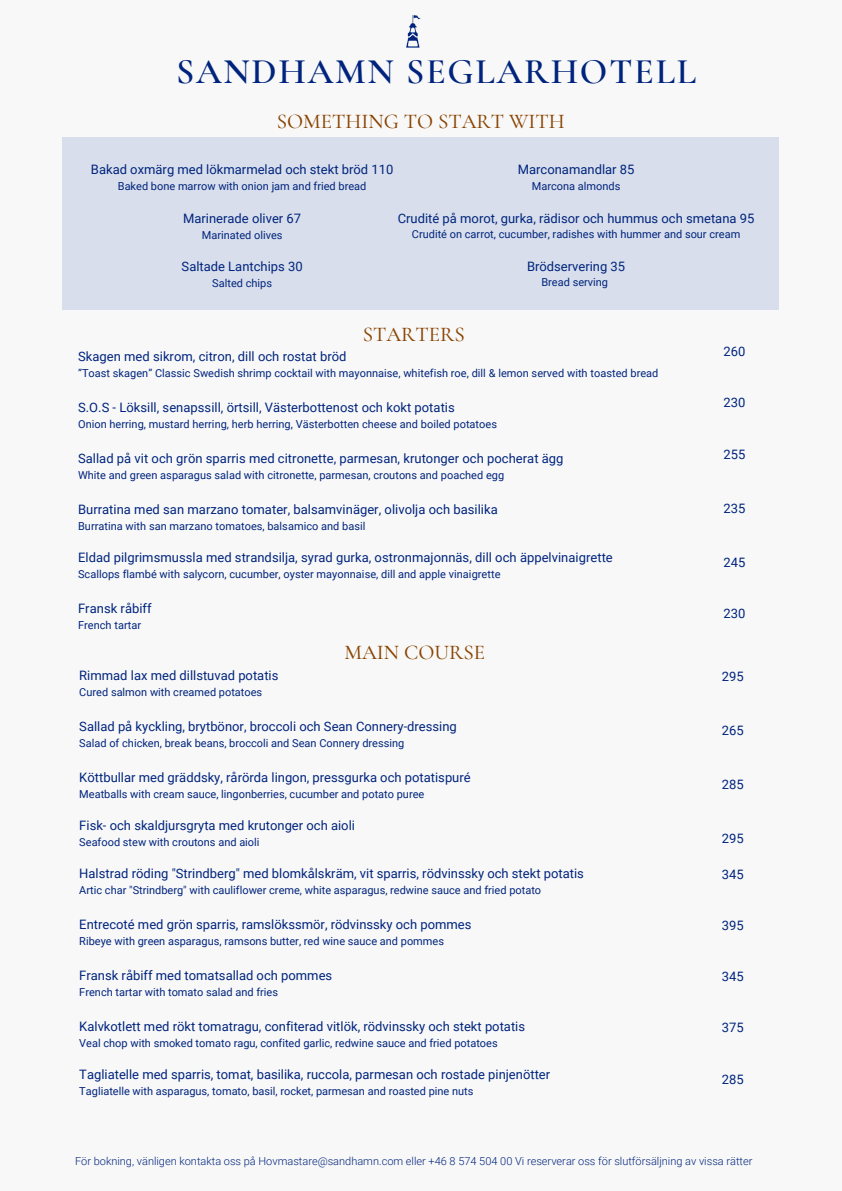
<style>
.page{position:relative;width:842px;height:1191px;background:#fff}
.page>*{position:absolute;margin:0;border:0;box-sizing:border-box;transform-origin:0 0}
.t1{font:600 36px "Cormorant Garamond";letter-spacing:.05em;color:#00247d}
.t2{font:500 21px "Cormorant Garamond";color:#894300}
.t3{font:13px "Roboto";color:#00247d}
.t4{font:11px "Roboto";color:#00247d}
.t5{font:300 11px "Roboto";color:#00247d}
</style>
<div class="page">
<div style="left:0;top:0;width:842px;height:1190px;background:#f8f8f8"></div>
<img style="left:407px;top:15px;width:14px;height:33px">
<div style="left:63px;top:137px;width:716px;height:173px;background:#d8deeb"></div>
<p class="t1" style="left:176px;top:50px;width:522px">SANDHAMN SEGLARHOTELL</p>
<p class="t2" style="left:277px;top:109px;width:290px">SOMETHING TO START WITH</p>
<p class="t3" style="left:91px;top:162px;width:304px">Bakad oxmärg med lökmarmelad och stekt bröd 110</p>
<p class="t4" style="left:118px;top:180px;width:250px">Baked bone marrow with onion jam and fried bread</p>
<p class="t3" style="left:183px;top:211px;width:119px">Marinerade oliver 67</p>
<p class="t4" style="left:202px;top:229px;width:82px">Marinated olives</p>
<p class="t3" style="left:182px;top:259px;width:123px">Saltade Lantchips 30</p>
<p class="t4" style="left:212px;top:277px;width:61px">Salted chips</p>
<p class="t3" style="left:518px;top:162px;width:118px">Marconamandlar 85</p>
<p class="t4" style="left:532px;top:180px;width:90px">Marcona almonds</p>
<p class="t3" style="left:398px;top:210px;width:358px">Crudité på morot, gurka, rädisor och hummus och smetana 95</p>
<p class="t4" style="left:412px;top:228px;width:330px">Crudité on carrot, cucumber, radishes with hummer and sour cream</p>
<p class="t3" style="left:527px;top:258px;width:100px">Brödservering 35</p>
<p class="t4" style="left:541px;top:276px;width:68px">Bread serving</p>
<p class="t2" style="left:363px;top:321px;width:104px">STARTERS</p>
<p class="t3" style="left:78px;top:349px;width:270px">Skagen med sikrom, citron, dill och rostat bröd</p>
<p class="t4" style="left:78px;top:366px;width:582px">”Toast skagen” Classic Swedish shrimp cocktail with mayonnaise, whitefish roe, dill &amp; lemon served with toasted bread</p>
<p class="t3" style="left:78px;top:400px;width:378px">S.O.S - Löksill, senapssill, örtsill, Västerbottenost och kokt potatis</p>
<p class="t4" style="left:78px;top:417px;width:420px">Onion herring, mustard herring, herb herring, Västerbotten cheese and boiled potatoes</p>
<p class="t3" style="left:78px;top:451px;width:487px">Sallad på vit och grön sparris med citronette, parmesan, krutonger och pocherat ägg</p>
<p class="t4" style="left:78px;top:468px;width:428px">White and green asparagus salad with citronette, parmesan, croutons and poached egg</p>
<p class="t3" style="left:78px;top:502px;width:421px">Burratina med san marzano tomater, balsamvinäger, olivolja och basilika</p>
<p class="t4" style="left:78px;top:519px;width:289px">Burratina with san marzano tomatoes, balsamico and basil</p>
<p class="t3" style="left:78px;top:550px;width:536px">Eldad pilgrimsmussla med strandsilja, syrad gurka, ostronmajonnäs, dill och äppelvinaigrette</p>
<p class="t4" style="left:78px;top:567px;width:424px">Scallops flambé with salycorn, cucumber, oyster mayonnaise, dill and apple vinaigrette</p>
<p class="t3" style="left:78px;top:601px;width:75px">Fransk råbiff</p>
<p class="t4" style="left:78px;top:618px;width:65px">French tartar</p>
<p class="t2" style="left:344px;top:639px;width:142px">MAIN COURSE</p>
<p class="t3" style="left:79px;top:667px;width:201px">Rimmad lax med dillstuvad potatis</p>
<p class="t4" style="left:79px;top:685px;width:184px">Cured salmon with creamed potatoes</p>
<p class="t3" style="left:79px;top:718px;width:379px">Sallad på kyckling, brytbönor, broccoli och Sean Connery-dressing</p>
<p class="t4" style="left:79px;top:736px;width:326px">Salad of chicken, break beans, broccoli and Sean Connery dressing</p>
<p class="t3" style="left:79px;top:769px;width:393px">Köttbullar med gräddsky, rårörda lingon, pressgurka och potatispuré</p>
<p class="t4" style="left:79px;top:787px;width:347px">Meatballs with cream sauce, lingonberries, cucumber and potato puree</p>
<p class="t3" style="left:79px;top:817px;width:277px">Fisk- och skaldjursgryta med krutonger och aioli</p>
<p class="t4" style="left:79px;top:835px;width:182px">Seafood stew with croutons and aioli</p>
<p class="t3" style="left:79px;top:865px;width:506px">Halstrad röding "Strindberg" med blomkålskräm, vit sparris, rödvinssky och stekt potatis</p>
<p class="t4" style="left:79px;top:883px;width:463px">Artic char "Strindberg" with cauliflower creme, white asparagus, redwine sauce and fried potato</p>
<p class="t3" style="left:79px;top:916px;width:394px">Entrecoté med grön sparris, ramslökssmör, rödvinssky och pommes</p>
<p class="t4" style="left:79px;top:934px;width:366px">Ribeye with green asparagus, ramsons butter, red wine sauce and pommes</p>
<p class="t3" style="left:79px;top:967px;width:254px">Fransk råbiff med tomatsallad och pommes</p>
<p class="t4" style="left:79px;top:985px;width:200px">French tartar with tomato salad and fries</p>
<p class="t3" style="left:79px;top:1018px;width:447px">Kalvkotlett med rökt tomatragu, confiterad vitlök, rödvinssky och stekt potatis</p>
<p class="t4" style="left:79px;top:1036px;width:420px">Veal chop with smoked tomato ragu, confited garlic, redwine sauce and fried potatoes</p>
<p class="t3" style="left:79px;top:1066px;width:472px">Tagliatelle med sparris, tomat, basilika, ruccola, parmesan och rostade pinjenötter</p>
<p class="t4" style="left:79px;top:1084px;width:396px">Tagliatelle with asparagus, tomato, basil, rocket, parmesan and roasted pine nuts</p>
<p class="t3" style="left:723px;top:344px;width:23px">260</p>
<p class="t3" style="left:723px;top:395px;width:23px">230</p>
<p class="t3" style="left:723px;top:447px;width:23px">255</p>
<p class="t3" style="left:723px;top:501px;width:23px">235</p>
<p class="t3" style="left:723px;top:555px;width:23px">245</p>
<p class="t3" style="left:723px;top:606px;width:23px">230</p>
<p class="t3" style="left:722px;top:668px;width:23px">295</p>
<p class="t3" style="left:722px;top:722px;width:23px">265</p>
<p class="t3" style="left:722px;top:776px;width:23px">285</p>
<p class="t3" style="left:722px;top:830px;width:23px">295</p>
<p class="t3" style="left:722px;top:866px;width:23px">345</p>
<p class="t3" style="left:722px;top:917px;width:23px">395</p>
<p class="t3" style="left:722px;top:969px;width:23px">345</p>
<p class="t3" style="left:722px;top:1020px;width:23px">375</p>
<p class="t3" style="left:722px;top:1071px;width:23px">285</p>
<p class="t5" style="left:75px;top:1154px;width:679px">För bokning, vänligen kontakta oss på Hovmastare@sandhamn.com eller +46 8 574 504 00 Vi reserverar oss för slutförsäljning av vissa rätter</p>
</div>
